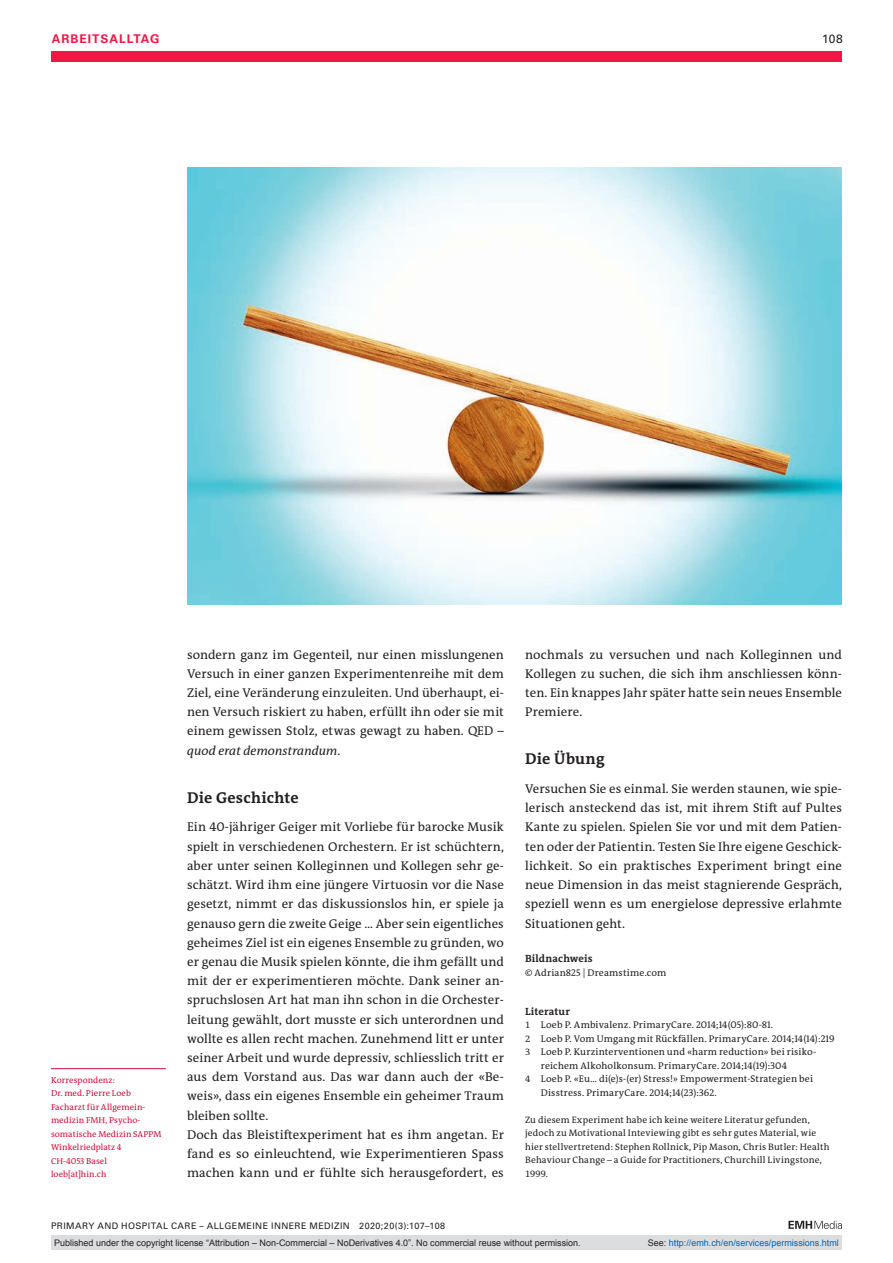
<style>
.page{position:relative;width:893px;height:1263px;background:#fff}
.page>*{position:absolute;margin:0;border:0;box-sizing:border-box;transform-origin:0 0}
.t1{font:700 15.75px "The Antiqua B W7";letter-spacing:.015em;color:#231f20}
.t2{font:12.75px/19.2px "The Antiqua B W5 Plain";letter-spacing:.005em;color:#231f20;text-align:justify}
.t3{font:700 12px "Univers LT Std";color:#ed1845}
.t4{font:12px "Univers LT Std";color:#231f20}
.t5{font:700 10.5px "The Antiqua B W7";letter-spacing:.015em;color:#231f20}
.t6{font:9.75px "The Antiqua B W5 Plain";letter-spacing:.015em;color:#231f20}
.t7{font:9.3px/13.5px "The Antiqua B W5 Plain";letter-spacing:.02em;color:#231f20}
.t8{font:9px "Arial";color:#231f20}
.t9{font:9px "Univers LT Std";letter-spacing:.05em;color:#231f20}
.t10{font:9px "Arial";color:#0166b3}
.t11{font:8.7px/13.5px "The Antiqua B W5 Plain";letter-spacing:.01em;color:#cd0f3b}
.s1{font-style:italic}
.s2{font-size:9.3px}
.s3{color:#231f20}
</style>
<div class="page">
<div style="left:51px;top:51px;width:791px;height:11px;background:#ed1845"></div>
<svg style="left:788px;top:1221px;width:54px;height:8px"></svg>
<hr style="left:51px;top:1068px;width:115px;height:1px;background:#cd0f3b">
<img style="left:187px;top:168px;width:655px;height:436px">
<div style="left:51px;top:1235px;width:791px;height:15px;background:#dcdddf"></div>
<p class="t3" style="left:52px;top:31px;width:19px">ARBEITSALLTAG</p>
<p class="t4" style="left:822px;top:31px;width:22px">108</p>
<p class="t11" style="left:51px;top:1073px;width:112px">Korrespondenz:<br>Dr. med. Pierre Loeb<br>Facharzt für Allgemein&shy;medizin FMH, Psycho&shy;somatische Medizin SAPPM<br>Winkelriedplatz 4<br>CH-4053 Basel loeb[at]hin.ch</p>
<p class="t2" style="left:187px;top:645px;width:318px">sondern ganz im Gegenteil, nur einen misslungenen Versuch in einer ganzen Experimentenreihe mit dem Ziel, eine Veränderung einzuleiten. Und überhaupt, ei&shy;nen Versuch riskiert zu haben, erfüllt ihn oder sie mit einem gewissen Stolz, etwas gewagt zu haben. QED – <span class="s1">quod erat demonstrandum</span>.</p>
<p class="t1" style="left:187px;top:787px;width:113px">Die Geschichte</p>
<p class="t2" style="left:187px;top:818px;width:318px;text-align:left">Ein 40-jähriger Geiger mit Vorliebe für barocke Musik spielt in verschiedenen Orchestern. Er ist schüchtern, aber unter seinen Kolleginnen und Kollegen sehr ge&shy;schätzt. Wird ihm eine jüngere Virtuosin vor die Nase gesetzt, nimmt er das diskussionslos hin, er spiele ja genauso gern die zweite Geige … Aber sein eigentliches geheimes Ziel ist ein eigenes Ensemble zu gründen, wo er genau die Musik spielen könnte, die ihm gefällt und mit der er experimentieren möchte. Dank seiner an&shy;spruchslosen Art hat man ihn schon in die Orchester&shy;leitung gewählt, dort musste er sich unterordnen und wollte es allen recht machen. Zunehmend litt er unter seiner Arbeit und wurde depressiv, schliesslich tritt er aus dem Vorstand aus. Das war dann auch der «Be&shy;weis», dass ein eigenes Ensemble ein geheimer Traum bleiben sollte.<br>Doch das Bleistiftexperiment hat es ihm angetan. Er fand es so einleuchtend, wie Experimentieren Spass machen kann und er fühlte sich herausgefordert, es</p>
<p class="t9" style="left:51px;top:1220px;width:396px">PRIMARY AND HOSPITAL CARE – ALLGEMEINE INNERE MEDIZIN 2020;20(3):107–108</p>
<p class="t2" style="left:525px;top:645px;width:318px">nochmals zu versuchen und nach Kolleginnen und Kollegen zu suchen, die sich ihm anschliessen könn&shy;ten. Ein knappes Jahr später hatte sein neues Ensemble Premiere.</p>
<p class="t1" style="left:525px;top:749px;width:81px">Die Übung</p>
<p class="t2" style="left:525px;top:779px;width:318px">Versuchen Sie es einmal. Sie werden staunen, wie spie&shy;lerisch ansteckend das ist, mit ihrem Stift auf Pultes Kante zu spielen. Spielen Sie vor und mit dem Patien&shy;ten oder der Patientin. Testen Sie Ihre eigene Geschick&shy;lichkeit. So ein praktisches Experiment bringt eine neue Dimension in das meist stagnierende Gespräch, speziell wenn es um energielose depressive erlahmte Situationen geht.</p>
<p class="t5" style="left:525px;top:952px;width:69px">Bildnachweis</p>
<p class="t6" style="left:525px;top:966px;width:143px">© Adrian825 | Dreamstime.com</p>
<p class="t5" style="left:525px;top:1004px;width:46px">Literatur</p>
<p class="t6" style="left:525px;top:1019px;width:250px"><span class="s2">1</span> Loeb P. Ambivalenz. PrimaryCare. 2014;14(05):80-81.</p>
<p class="t6" style="left:525px;top:1032px;width:311px"><span class="s2">2</span> Loeb P. Vom Umgang mit Rückfällen. PrimaryCare. 2014;14(14):219</p>
<p class="t6" style="left:525px;top:1046px;width:292px"><span class="s2">3</span> Loeb P. Kurzinterventionen und «harm reduction» bei risiko-</p>
<p class="t6" style="left:541px;top:1059px;width:248px">reichem Alkoholkonsum. PrimaryCare. 2014;14(19):304</p>
<p class="t6" style="left:525px;top:1073px;width:289px"><span class="s2">4</span> Loeb P. «Eu… di(e)s-(er) Stress!» Empowerment-Strategien bei</p>
<p class="t6" style="left:541px;top:1086px;width:177px">Disstress. PrimaryCare. 2014;14(23):362.</p>
<p class="t7" style="left:525px;top:1113px;width:306px">Zu diesem Experiment habe ich keine weitere Literatur gefunden, jedoch zu Motivational Inteviewing gibt es sehr gutes Material, wie hier stellvertretend: Stephen Rollnick, Pip Mason, Chris Butler: Health Behaviour Change – a Guide for Practitioners, Churchill Livingstone, 1999.</p>
<p class="t8" style="left:54px;top:1237px;width:528px">Published under the copyright license “Attribution – Non-Commercial – NoDerivatives 4.0”. No commercial reuse without permission.</p>
<p class="t10" style="left:648px;top:1237px;width:193px"><span class="s3">See:</span> http://emh.ch/en/services/permissions.html</p>
</div>
